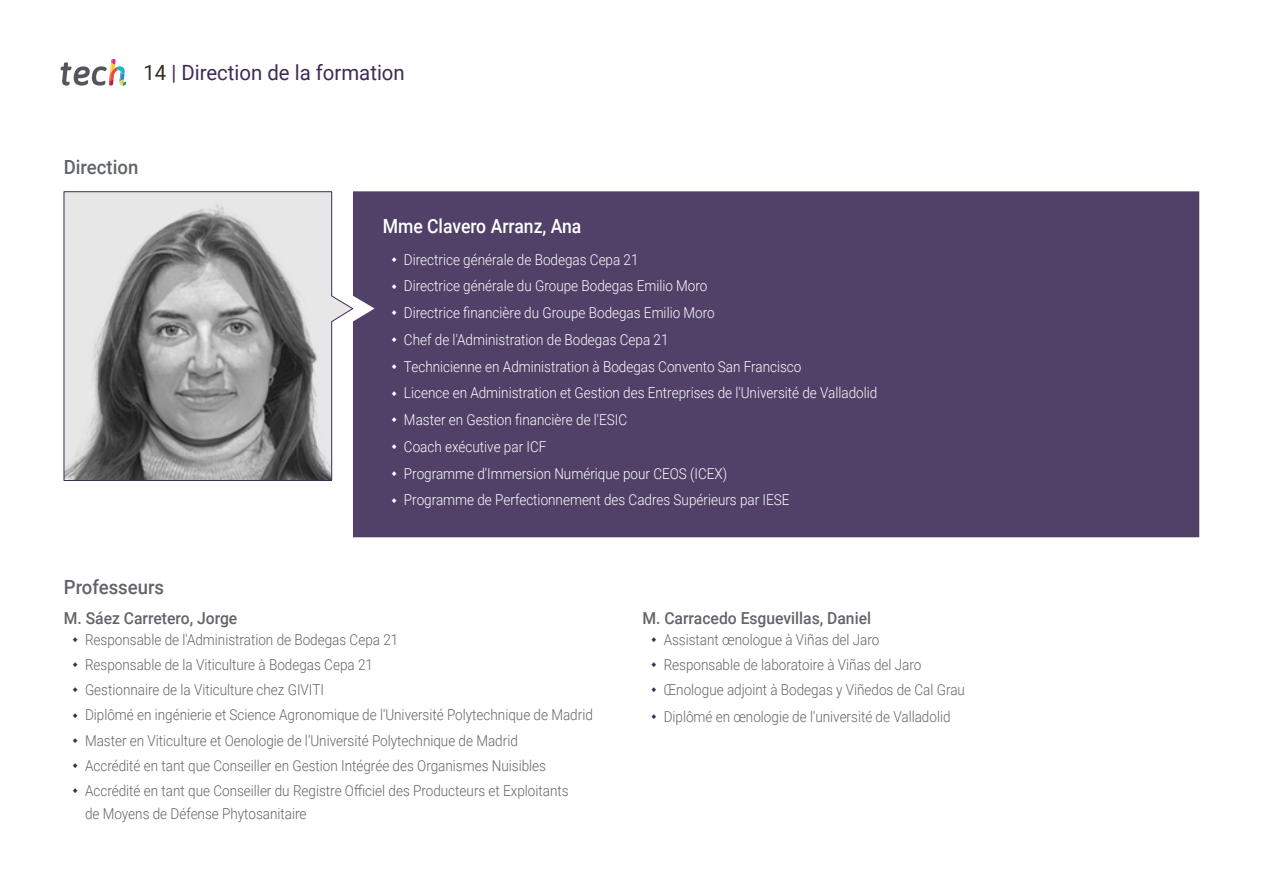
<style>
.page{position:relative;width:1263px;height:893px;background:#fff}
.page>*{position:absolute;margin:0;border:0;box-sizing:border-box;transform-origin:0 0}
.t1{font:21px "Roboto";color:#3e2b56}
.t2{font:500 19.5px "Roboto";color:#61646a;scale:.95 1}
.t3{font:500 19.5px "Roboto";color:#fff;scale:.9 1}
.t4{font:500 16.5px "Roboto";color:#61646a;scale:.95 1}
.t5{font:300 15px/25.2px "Roboto";color:#61646a;scale:.9 1}
.t6{font:300 15px/26.7px "Roboto";color:#fff;scale:.9 1}
.s1{color:#312e20}
</style>
<div class="page">
<div style="left:353px;top:191px;width:846px;height:346px;background:#514067"></div>
<svg style="left:64px;top:191px;width:289px;height:290px;background:#a6a5a6"></svg>
<svg style="left:61px;top:59px;width:65px;height:27px"></svg>
<svg style="left:392px;top:257px;width:5px;height:5px"></svg>
<svg style="left:392px;top:284px;width:5px;height:5px"></svg>
<svg style="left:392px;top:310px;width:5px;height:5px"></svg>
<svg style="left:392px;top:337px;width:5px;height:5px"></svg>
<svg style="left:392px;top:364px;width:5px;height:5px"></svg>
<svg style="left:392px;top:391px;width:5px;height:5px"></svg>
<svg style="left:392px;top:417px;width:5px;height:5px"></svg>
<svg style="left:392px;top:444px;width:5px;height:5px"></svg>
<svg style="left:392px;top:471px;width:5px;height:5px"></svg>
<svg style="left:392px;top:498px;width:5px;height:5px"></svg>
<h1 class="t1" style="left:144px;top:57px;width:263px"><span class="s1">14</span> | Direction de la formation</h1>
<h2 class="t2" style="left:64px;top:154px;width:80px">Direction</h2>
<h2 class="t3" style="left:383px;top:212px;width:222px">Mme Clavero Arranz, Ana</h2>
<p class="t6" style="left:404px;top:245px;width:527px">Directrice générale de Bodegas Cepa 21<br>Directrice générale du Groupe Bodegas Emilio Moro<br>Directrice financière du Groupe Bodegas Emilio Moro<br>Chef de l'Administration de Bodegas Cepa 21<br>Technicienne en Administration à Bodegas Convento San Francisco<br>Licence en Administration et Gestion des Entreprises de l'Université de Valladolid Master en Gestion financière de l'ESIC<br>Coach exécutive par ICF<br>Programme d'Immersion Numérique pour CEOS (ICEX)<br>Programme de Perfectionnement des Cadres Supérieurs par IESE</p>
<h2 class="t2" style="left:64px;top:574px;width:107px">Professeurs</h2>
<p class="t4" style="left:64px;top:606px;width:184px">M. Sáez Carretero, Jorge</p>
<p class="t5" style="left:85px;top:626px;width:566px">Responsable de l'Administration de Bodegas Cepa 21<br>Responsable de la Viticulture à Bodegas Cepa 21<br>Gestionnaire de la Viticulture chez GIVITI<br>Diplômé en ingénierie et Science Agronomique de l'Université Polytechnique de Madrid Master en Viticulture et Oenologie de l’Université Polytechnique de Madrid<br>Accrédité en tant que Conseiller en Gestion Intégrée des Organismes Nuisibles Accrédité en tant que Conseiller du Registre Officiel des Producteurs et Exploitants</p>
<p class="t5" style="left:85px;top:800px;width:248px">de Moyens de Défense Phytosanitaire</p>
<p class="t4" style="left:642px;top:606px;width:242px">M. Carracedo Esguevillas, Daniel</p>
<p class="t5" style="left:664px;top:626px;width:336px">Assistant œnologue à Viñas del Jaro<br>Responsable de laboratoire à Viñas del Jaro<br>Œnologue adjoint à Bodegas y Viñedos de Cal Grau</p>
<p class="t5" style="left:664px;top:703px;width:320px">Diplômé en œnologie de l'université de Valladolid</p>
</div>
